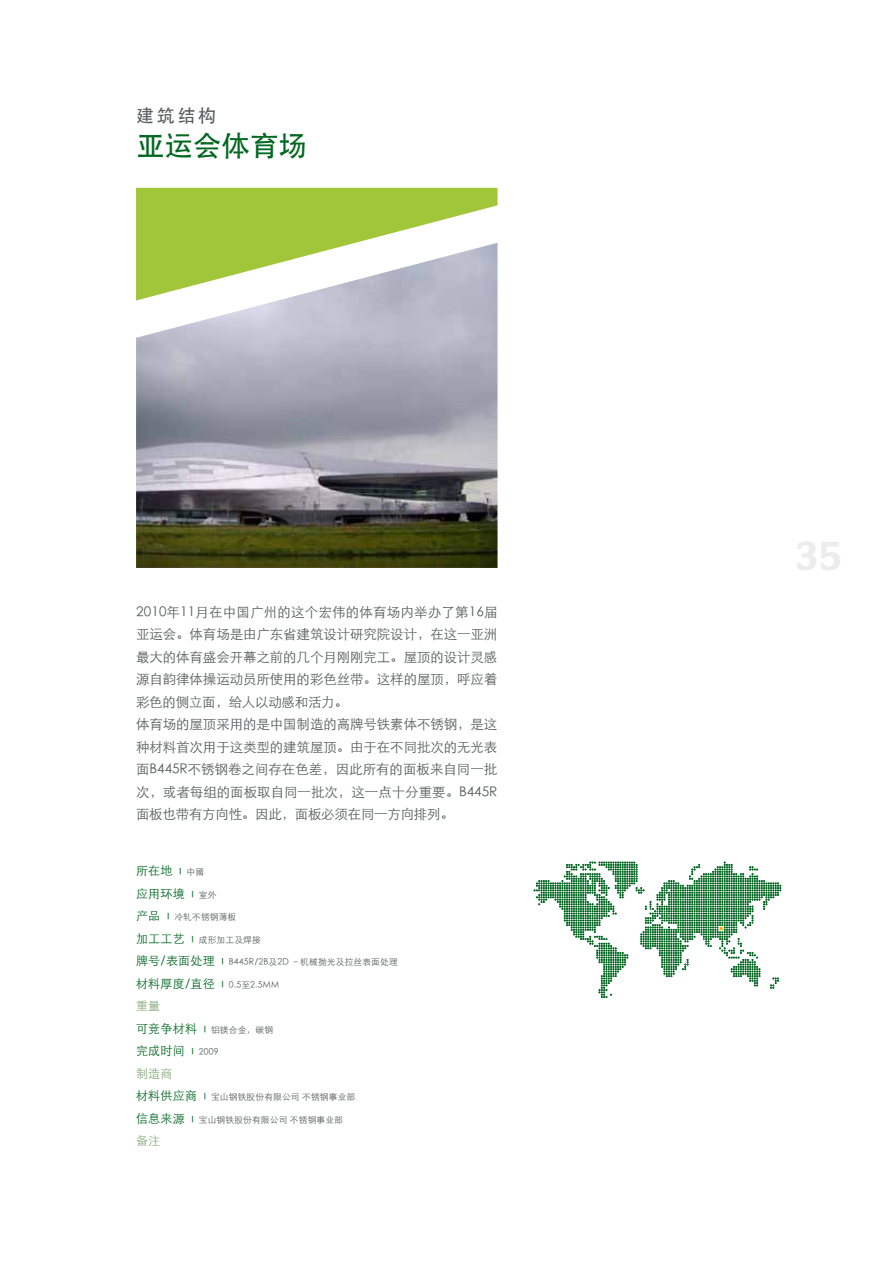
<style>
.page{position:relative;width:893px;height:1263px;background:#fff}
.page>*{position:absolute;margin:0;border:0;box-sizing:border-box;transform-origin:0 0}
.t1{font:28.5px "ST Heiti";color:#006720}
.t2{font:18px "ST Heiti";color:#575b5b}
.t3{font:13.5px/22.5px "ST Xihei";letter-spacing:-.01em;color:#575b5b}
.t4{font:12px/22.5px "ST Xihei";letter-spacing:.02em;color:#006720}
.t5{font:12px "ST Xihei";color:#87aa7e}
.t6{font:8.7px "ST Xihei";letter-spacing:.02em;color:#575b5b}
.s1{font-size:8.7px;color:#575b5b}
.s2{font-size:12px;color:#006720}
.s3{color:#87aa7e}
</style>
<div class="page">
<svg style="left:136px;top:188px;width:361px;height:55px;background:#adcd53"></svg>
<img style="left:136px;top:243px;width:361px;height:325px">
<svg style="left:534px;top:862px;width:247px;height:136px"></svg>
<h2 class="t2" style="left:136px;top:106px;width:82px">建筑结构</h2>
<h1 class="t1" style="left:136px;top:131px;width:172px">亚运会体育场</h1>
<p class="t3" style="left:136px;top:600px;width:363px">2010年11月在中国广州的这个宏伟的体育场内举办了第16届亚运会。体育场是由广东省建筑设计研究院设计，在这一亚洲最大的体育盛会开幕之前的几个月刚刚完工。屋顶的设计灵感源自韵律体操运动员所使用的彩色丝带。这样的屋顶，呼应着彩色的侧立面，给人以动感和活力。<br>体育场的屋顶采用的是中国制造的高牌号铁素体不锈钢，是这种材料首次用于这类型的建筑屋顶。由于在不同批次的无光表面B445R不锈钢卷之间存在色差，因此所有的面板来自同一批次，或者每组的面板取自同一批次，这一点十分重要。B445R面板也带有方向性。因此，面板必须在同一方向排列。</p>
<p class="t4" style="left:136px;top:860px;width:82px">所在地 ı <span class="s1">中國</span>应用环境 ı <span class="s1">室外</span></p>
<p class="t6" style="left:136px;top:913px;width:102px"><span class="s2">产品 ı</span> 冷轧不锈钢薄板</p>
<p class="t6" style="left:136px;top:935px;width:126px"><span class="s2">加工工艺 ı</span> 成形加工及焊接</p>
<p class="t6" style="left:136px;top:958px;width:263px"><span class="s2">牌号/表面处理 ı</span> B445R/2B及2D –机械抛光及拉丝表面处理</p>
<p class="t6" style="left:136px;top:980px;width:136px"><span class="s2">材料厚度/直径 ı</span> 0.5至2.5mm</p>
<p class="t5" style="left:136px;top:1000px;width:26px">重量</p>
<p class="t6" style="left:136px;top:1025px;width:138px"><span class="s2">可竞争材料 ı</span> 铝镁合金，碳钢</p>
<p class="t4" style="left:136px;top:1040px;width:84px">完成时间 ı <span class="s1">2009</span><span class="s3">制造商</span></p>
<p class="t6" style="left:136px;top:1093px;width:221px"><span class="s2">材料供应商 ı</span> 宝山钢铁股份有限公司 不锈钢事业部</p>
<p class="t6" style="left:136px;top:1115px;width:208px"><span class="s2">信息来源 ı</span> 宝山钢铁股份有限公司 不锈钢事业部</p>
<p class="t5" style="left:136px;top:1135px;width:26px">备注</p>
</div>
